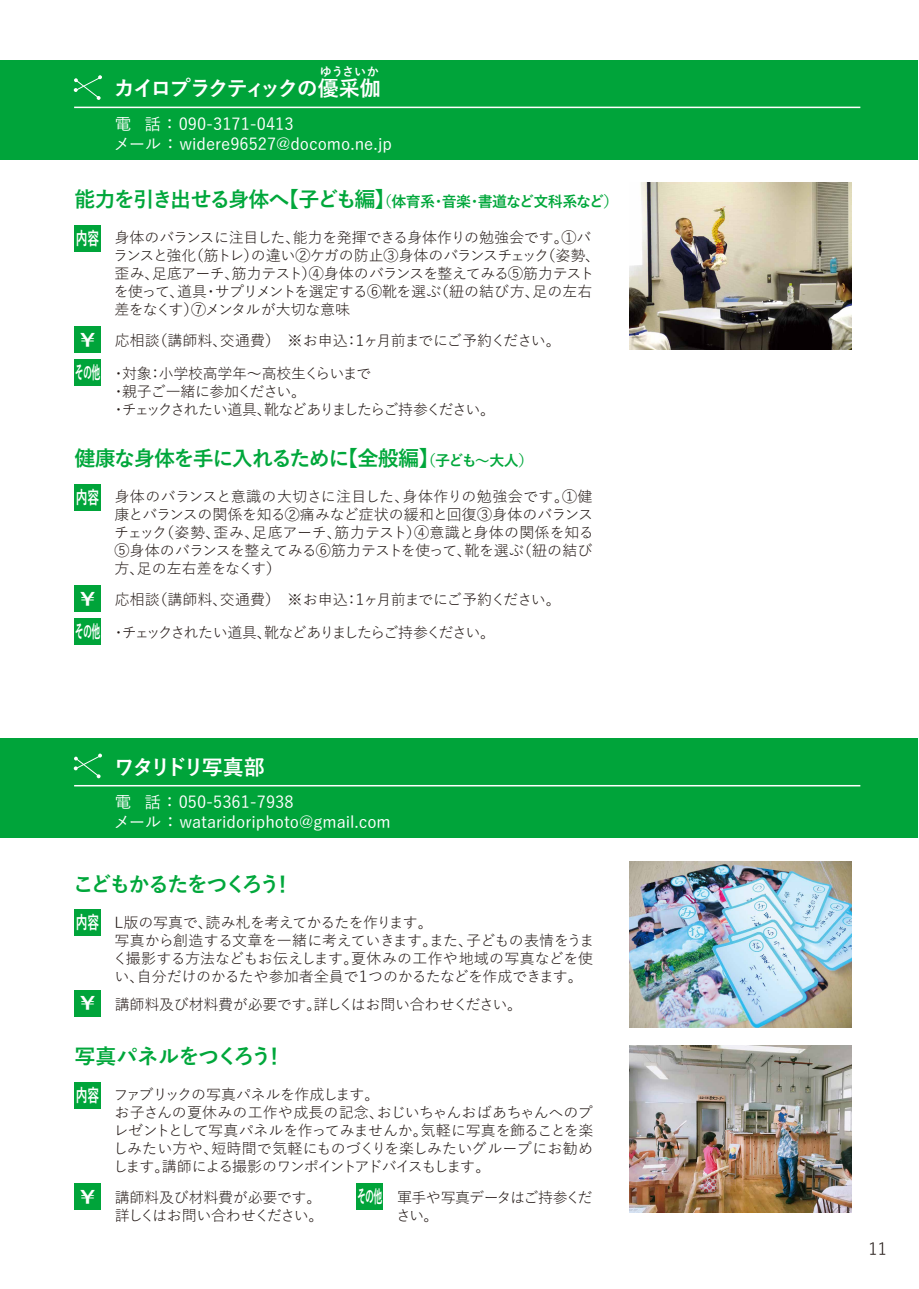
<style>
.page{position:relative;width:919px;height:1289px;background:#fff}
.page>*{position:absolute;margin:0;border:0;box-sizing:border-box;transform-origin:0 0}
.t1{font:700 21px "Yu Gothic";letter-spacing:-.075em;color:#00a73b}
.t2{font:700 21px "Yu Gothic";letter-spacing:-.1em;color:#fff}
.t3{font:700 21px "Yu Gothic";letter-spacing:-.095em;color:#00a73b}
.t4{font:700 21px "Yu Gothic";letter-spacing:-.03em;color:#00a73b}
.t5{font:700 18px "Yu Gothic";letter-spacing:-.04em;color:#fff;scale:.65 1}
.t6{font:700 18px "Yu Gothic";letter-spacing:-.04em;color:#fff;scale:.5 1}
.t7{font:500 16.5px/19.8px "Yu Gothic";color:#fff}
.t8{font:16.5px "Yu Gothic";color:#221815}
.t9{font:15px/18px "Yu Gothic";letter-spacing:-.035em;color:#221815}
.t10{font:15px "Yu Gothic";color:#221815}
.t11{font:15px/18px "Yu Gothic";letter-spacing:-.08em;color:#221815}
.t12{font:700 15px "Yu Gothic";letter-spacing:-.035em;color:#00a73b}
.t13{font:15px "Yu Gothic";letter-spacing:-.12em;color:#221815}
.t14{font:700 12px "Yu Gothic";letter-spacing:-.02em;color:#fff}
.s1{font-size:21px}
.s2{font-weight:700;font-size:18px;color:#fff}
.s3{font-size:15px}
</style>
<div class="page">
<div style="left:0;top:60px;width:917px;height:99px;background:#00a43a"></div>
<svg style="left:74px;top:75px;width:28px;height:25px"></svg>
<hr style="left:74px;top:107px;width:786px;height:1px;background:#fff">
<img style="left:629px;top:183px;width:222px;height:166px">
<div style="left:74px;top:225px;width:27px;height:27px;background:#00a43a"></div>
<div style="left:74px;top:326px;width:27px;height:27px;background:#00a43a"></div>
<div style="left:74px;top:359px;width:27px;height:27px;background:#00a43a"></div>
<img style="left:629px;top:861px;width:222px;height:166px">
<div style="left:74px;top:909px;width:27px;height:27px;background:#00a43a"></div>
<div style="left:74px;top:989px;width:27px;height:27px;background:#00a43a"></div>
<div style="left:0;top:738px;width:917px;height:99px;background:#00a43a"></div>
<svg style="left:74px;top:753px;width:28px;height:25px"></svg>
<hr style="left:74px;top:785px;width:786px;height:1px;background:#fff">
<div style="left:74px;top:1082px;width:27px;height:26px;background:#00a43a"></div>
<div style="left:74px;top:1183px;width:27px;height:26px;background:#00a43a"></div>
<img style="left:629px;top:1045px;width:222px;height:167px">
<div style="left:356px;top:1183px;width:27px;height:26px;background:#00a43a"></div>
<div style="left:74px;top:484px;width:27px;height:26px;background:#00a43a"></div>
<div style="left:74px;top:585px;width:27px;height:26px;background:#00a43a"></div>
<div style="left:74px;top:618px;width:27px;height:26px;background:#00a43a"></div>
<p class="t14" style="left:320px;top:65px;width:61px">ゆうさいか</p>
<h1 class="t2" style="left:114px;top:77px;width:268px">カイロプラクティックの優采伽</h1>
<p class="t7" style="left:114px;top:112px;width:280px">電 話 ： 090-3171-0413<br>メール ： widere96527@docomo.ne.jp</p>
<p class="t12" style="left:74px;top:193px;width:545px"><span class="s1">能力を引き出せる身体へ【子ども編】</span>（体育系・音楽・書道など文科系など）</p>
<p class="t9" style="left:113px;top:227px;width:488px">身体のバランスに注目した、能力を発揮できる身体作りの勉強会です。①バランスと強化（筋トレ）の違い②ケガの防止③身体のバランスチェック（姿勢、歪み、足底アーチ、筋力テスト）④身体のバランスを整えてみる⑤筋力テストを使って、道具・サプリメントを選定する⑥靴を選ぶ（紐の結び方、足の左右差をなくす）⑦メンタルが大切な意味</p>
<p class="t5" style="left:76px;top:228px;width:38px">内容</p>
<p class="t10" style="left:76px;top:327px;width:486px"><span class="s2">￥</span> 応相談（講師料、交通費）　※お申込：１ヶ月前までにご予約ください。</p>
<p class="t11" style="left:111px;top:363px;width:385px">・対象：小学校高学年～高校生くらいまで<br>・親子ご一緒に参加ください。<br>・チェックされたい道具、靴などありましたらご持参ください。</p>
<p class="t6" style="left:75px;top:363px;width:53px">その他</p>
<h1 class="t1" style="left:74px;top:446px;width:460px">健康な身体を手に入れるために【全般編】<span class="s3">（子ども～大人）</span></h1>
<p class="t9" style="left:114px;top:485px;width:481px;text-align:justify">身体のバランスと意識の大切さに注目した、身体作りの勉強会です。①健康とバランスの関係を知る②痛みなど症状の緩和と回復③身体のバランスチェック（姿勢、歪み、足底アーチ、筋力テスト）④意識と身体の関係を知る⑤身体のバランスを整えてみる⑥筋力テストを使って、靴を選ぶ（紐の結び方、足の左右差をなくす）</p>
<p class="t5" style="left:76px;top:487px;width:38px">内容</p>
<p class="t10" style="left:76px;top:585px;width:486px"><span class="s2">￥</span> 応相談（講師料、交通費）　※お申込：１ヶ月前までにご予約ください。</p>
<p class="t13" style="left:75px;top:618px;width:422px"><span class="s2">その他</span> ・チェックされたい道具、靴などありましたらご持参ください。</p>
<h1 class="t2" style="left:114px;top:755px;width:153px">ワタリドリ写真部</h1>
<p class="t7" style="left:114px;top:790px;width:278px">電 話 ： 050-5361-7938<br>メール ： wataridoriphoto@gmail.com</p>
<h1 class="t3" style="left:73px;top:872px;width:222px">こどもかるたをつくろう！</h1>
<p class="t9" style="left:113px;top:911px;width:483px">L版の写真で、読み札を考えてかるたを作ります。<br>写真から創造する文章を一緒に考えていきます。また、子どもの表情をうまく撮影する方法などもお伝えします。夏休みの工作や地域の写真などを使い、自分だけのかるたや参加者全員で１つのかるたなどを作成できます。</p>
<p class="t5" style="left:76px;top:912px;width:38px">内容</p>
<p class="t9" style="left:76px;top:993px;width:447px"><span class="s2">￥</span> 講師料及び材料費が必要です。詳しくはお問い合わせください。</p>
<h1 class="t4" style="left:74px;top:1044px;width:212px">写真パネルをつくろう！</h1>
<p class="t9" style="left:113px;top:1083px;width:482px">ファブリックの写真パネルを作成します。<br>お子さんの夏休みの工作や成長の記念、おじいちゃんおばあちゃんへのプレゼントとして写真パネルを作ってみませんか。気軽に写真を飾ることを楽しみたい方や、短時間で気軽にものづくりを楽しみたいグループにお勧めします。講師による撮影のワンポイントアドバイスもします。</p>
<p class="t5" style="left:76px;top:1085px;width:38px">内容</p>
<p class="t6" style="left:357px;top:1186px;width:53px">その他</p>
<p class="t9" style="left:76px;top:1186px;width:248px;text-align:right"><span class="s2">￥</span> 講師料及び材料費が必要です。詳しくはお問い合わせください。</p>
<p class="t9" style="left:396px;top:1186px;width:198px">軍手や写真データはご持参ください。</p>
<p class="t8" style="left:868px;top:1234px;width:20px">11</p>
</div>
